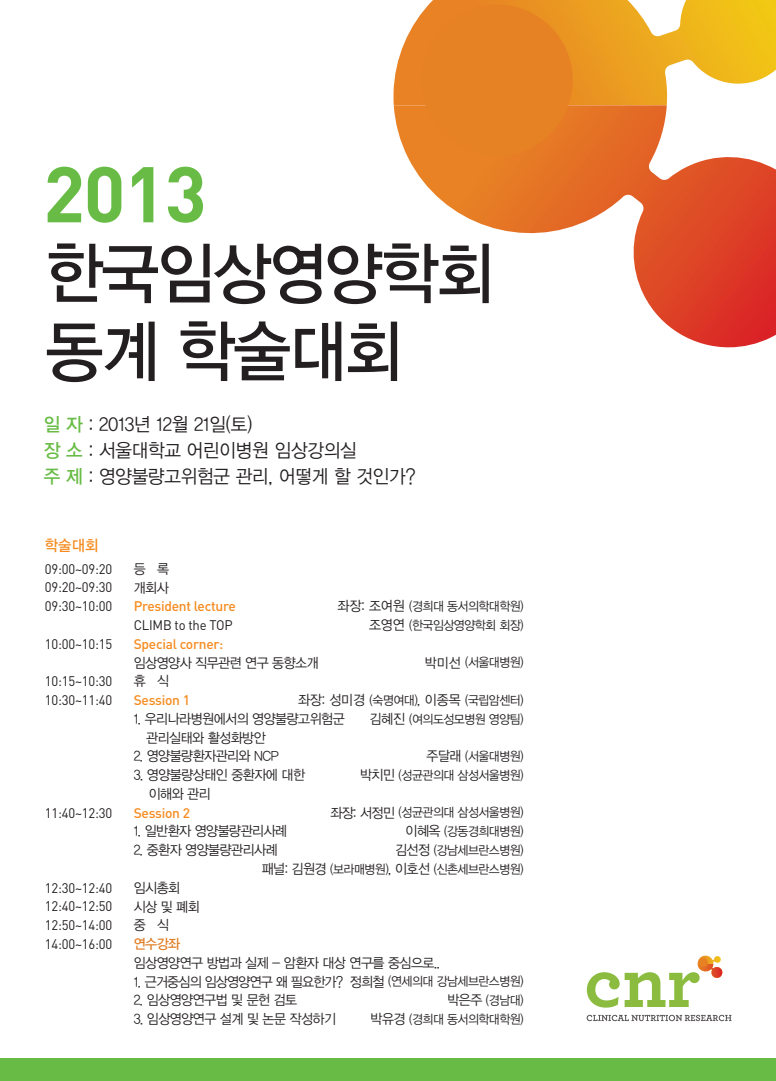
<style>
.page{position:relative;width:776px;height:1081px;background:#fff}
.page>*{position:absolute;margin:0;border:0;box-sizing:border-box;transform-origin:0 0}
.t1{font:700 77.5px "DIN";color:#68bc45}
.t2{font:67.5px "YDVYGO13";letter-spacing:-.03em;color:#231f20;scale:.93 1}
.t3{font:18.88px "YDVYGO12";letter-spacing:-.01em;color:#231f20;scale:.95 1}
.t4{font:15.31px "YDVYGO13";color:#f68b1f;scale:.95 1}
.t5{font:13.75px "YDVYGO12";letter-spacing:-.04em;color:#231f20;scale:.95 1}
.t6{font:13.75px "DIN";letter-spacing:-.015em;color:#231f20;scale:.95 1}
.t7{font:500 13.75px "DIN";letter-spacing:-.02em;color:#f68b1f}
.t8{font:13.75px "YDVYGO12";letter-spacing:-.06em;color:#231f20;scale:.95 1}
.t9{font:13.75px "YDVYGO13";color:#e07e26;scale:.95 1}
.t10{font:12.5px "YDVYGO12";letter-spacing:-.04em;color:#231f20;scale:.95 1}
.s1{font-family:"YDVYGO13";color:#68bc45}
.s2{color:#fff}
.s3{font-size:13.75px}
.s4{font-size:12.5px}
</style>
<div class="page">
<svg style="left:394px;top:0;width:382px;height:105px"></svg>
<svg style="left:394px;top:105px;width:382px;height:242px"></svg>
<div style="left:422px;top:5px;width:151px;height:151px;background:#e78224;border-radius:50%"></div>
<div style="left:0;top:1059px;width:776px;height:22px;background:#68bc45"></div>
<svg style="left:587px;top:955px;width:136px;height:52px"></svg>
<svg style="left:587px;top:1015px;width:144px;height:6px"></svg>
<p class="t1" style="left:43px;top:144px;width:165px">2013</p>
<p class="t2" style="left:46px;top:234px;width:484px">한국임상영양학회</p>
<p class="t2" style="left:46px;top:312px;width:386px">동계 학술대회</p>
<p class="t3" style="left:44px;top:413px;width:221px"><span class="s1">일 자</span> : 2013년 12월 21일(토)</p>
<p class="t3" style="left:44px;top:439px;width:331px"><span class="s1">장 소</span> : 서울대학교 어린이병원 임상강의실</p>
<p class="t3" style="left:44px;top:466px;width:527px"><span class="s1">주 제</span> : 영양불량고위험군 관리, 어떻게 할 것인가?<span class="s2">사보수교육 1평점</span></p>
<p class="t4" style="left:45px;top:536px;width:58px">학술대회</p>
<p class="t6" style="left:45px;top:560px;width:72px">09:00~09:20</p>
<p class="t5" style="left:134px;top:561px;width:39px">등 록</p>
<p class="t6" style="left:45px;top:579px;width:72px">09:20~09:30</p>
<p class="t5" style="left:134px;top:579px;width:38px">개회사</p>
<p class="t6" style="left:45px;top:597px;width:72px">09:30~10:00</p>
<p class="t7" style="left:134px;top:597px;width:104px">President lecture</p>
<p class="t10" style="left:338px;top:599px;width:197px"><span class="s3">좌장: 조여원</span> (경희대 동서의학대학원)</p>
<p class="t6" style="left:134px;top:616px;width:106px">CLIMB to the TOP</p>
<p class="t10" style="left:369px;top:618px;width:164px"><span class="s3">조영연</span> (한국임상영양학회 회장)</p>
<p class="t6" style="left:45px;top:635px;width:72px">10:00~10:15</p>
<p class="t7" style="left:134px;top:635px;width:91px">Special corner:</p>
<p class="t5" style="left:134px;top:654px;width:196px">임상영양사 직무관련 연구 동향소개</p>
<p class="t10" style="left:425px;top:655px;width:105px"><span class="s3">박미선</span> (서울대병원)</p>
<p class="t6" style="left:45px;top:672px;width:72px">10:15~10:30</p>
<p class="t5" style="left:134px;top:673px;width:39px">휴 식</p>
<p class="t6" style="left:45px;top:691px;width:72px">10:30~11:40</p>
<p class="t7" style="left:134px;top:691px;width:58px">Session 1</p>
<p class="t10" style="left:298px;top:693px;width:239px"><span class="s3">좌장: 성미경</span> (숙명여대)<span class="s3">, 이종목</span> (국립암센터)</p>
<p class="t5" style="left:134px;top:711px;width:224px">1. 우리나라병원에서의 영양불량고위험군</p>
<p class="t10" style="left:369px;top:711px;width:164px"><span class="s3">김혜진</span> (여의도성모병원 영양팀)</p>
<p class="t5" style="left:146px;top:729px;width:127px">관리실태와 활성화방안</p>
<p class="t5" style="left:134px;top:748px;width:154px">2. 영양불량환자관리와 NCP</p>
<p class="t10" style="left:426px;top:749px;width:104px"><span class="s3">주달래</span> (서울대병원)</p>
<p class="t5" style="left:134px;top:767px;width:182px">3. 영양불량상태인 중환자에 대한</p>
<p class="t10" style="left:360px;top:768px;width:174px"><span class="s3">박치민</span> (성균관의대 삼성서울병원)</p>
<p class="t5" style="left:149px;top:786px;width:67px">이해와 관리</p>
<p class="t6" style="left:45px;top:804px;width:72px">11:40~12:30</p>
<p class="t7" style="left:134px;top:804px;width:58px">Session 2</p>
<p class="t10" style="left:330px;top:805px;width:205px"><span class="s3">좌장: 서정민</span> (성균관의대 삼성서울병원)</p>
<p class="t5" style="left:134px;top:823px;width:163px">1. 일반환자 영양불량관리사례</p>
<p class="t10" style="left:406px;top:824px;width:126px"><span class="s3">이혜옥</span> (강동경희대병원)</p>
<p class="t5" style="left:134px;top:842px;width:153px">2. 중환자 영양불량관리사례</p>
<p class="t10" style="left:395px;top:843px;width:137px"><span class="s3">김선정</span> (강남세브란스병원)</p>
<p class="t10" style="left:262px;top:861px;width:277px"><span class="s3">패널: 김원경</span> (보라매병원)<span class="s3">, 이호선</span> (신촌세브란스병원)</p>
<p class="t6" style="left:45px;top:879px;width:72px">12:30~12:40</p>
<p class="t5" style="left:134px;top:879px;width:50px">임시총회</p>
<p class="t6" style="left:45px;top:897px;width:72px">12:40~12:50</p>
<p class="t5" style="left:134px;top:898px;width:71px">시상 및 폐회</p>
<p class="t6" style="left:45px;top:916px;width:72px">12:50~14:00</p>
<p class="t5" style="left:134px;top:917px;width:39px">중 식</p>
<p class="t6" style="left:45px;top:935px;width:72px">14:00~16:00</p>
<p class="t9" style="left:134px;top:936px;width:50px">연수강좌</p>
<p class="t5" style="left:134px;top:954px;width:324px">임상영양연구 방법과 실제 - 암환자 대상 연구를 중심으로..</p>
<p class="t8" style="left:134px;top:973px;width:412px">1. 근거중심의 임상영양연구 왜 필요한가? 정희철 <span class="s4">(연세의대 강남세브란스병원)</span></p>
<p class="t5" style="left:134px;top:992px;width:174px">2. 임상영양연구법 및 문헌 검토</p>
<p class="t10" style="left:447px;top:993px;width:82px"><span class="s3">박은주</span> (경남대)</p>
<p class="t5" style="left:134px;top:1011px;width:215px">3. 임상영양연구 설계 및 논문 작성하기</p>
<p class="t10" style="left:371px;top:1011px;width:163px"><span class="s3">박유경</span> (경희대 동서의학대학원)</p>
</div>
